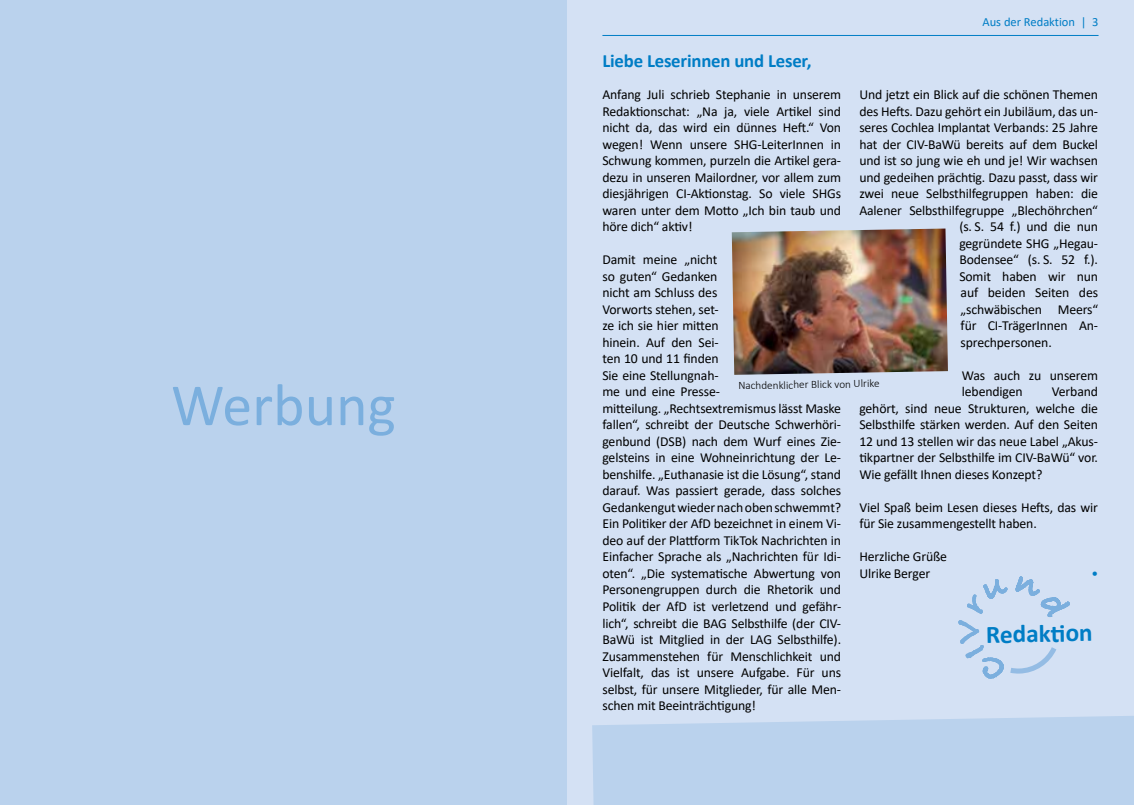
<style>
.page{position:relative;width:1134px;height:805px;background:#fff}
.page>*{position:absolute;margin:0;border:0;box-sizing:border-box;transform-origin:0 0}
.t1{font:60px "Calibri";color:#7bafde}
.t2{font:700 25.25px "Calibri";color:#007dc5}
.t3{font:700 18.75px "Calibri";letter-spacing:-.01em;color:#007dc5}
.t4{font:13.75px/16.5px "Calibri";letter-spacing:-.01em;color:#000}
.t5{font:13.75px "Calibri";color:#007dc5}
.t6{font:12.5px "Calibri";color:#007dc5}
.t7{font:300 11.25px "Calibri";color:#000}
</style>
<div class="page">
<div style="left:567px;top:0;width:567px;height:804px;background:#d4e1f4"></div>
<hr style="left:602px;top:35px;width:496px;height:1px;background:#007dc5">
<svg style="left:958px;top:576px;width:112px;height:102px"></svg>
<div style="left:592px;top:716px;width:542px;height:88px;background:#bad2ed"></div>
<img style="left:732px;top:228px;width:216px;height:147px">
<div style="left:0;top:0;width:567px;height:804px;background:#bad2ed"></div>
<h1 class="t1" style="left:171px;top:363px;width:226px">Werbung</h1>
<h3 class="t3" style="left:602px;top:48px;width:211px">Liebe Leserinnen und Leser,</h3>
<p class="t6" style="left:982px;top:13px;width:118px">Aus der Redaktion | 3</p>
<p class="t4" style="left:859px;top:86px;width:240px">Und jetzt ein Blick auf die schönen Themen</p>
<p class="t4" style="left:859px;top:102px;width:240px">des Hefts. Dazu gehört ein Jubiläum, das un-</p>
<p class="t4" style="left:859px;top:119px;width:240px">seres Cochlea Implantat Verbands: 25 Jahre</p>
<p class="t4" style="left:859px;top:135px;width:240px">hat der CIV-BaWü bereits auf dem Buckel</p>
<p class="t4" style="left:859px;top:152px;width:240px">und ist so jung wie eh und je! Wir wachsen</p>
<p class="t4" style="left:859px;top:168px;width:240px">und gedeihen prächtig. Dazu passt, dass wir</p>
<p class="t4" style="left:859px;top:185px;width:240px">zwei neue Selbsthilfegruppen haben: die</p>
<p class="t4" style="left:859px;top:201px;width:240px">Aalener Selbsthilfegruppe „Blechöhrchen“</p>
<p class="t4" style="left:959px;top:218px;width:140px">(s. S. 54 f.) und die nun</p>
<p class="t4" style="left:959px;top:234px;width:140px">gegründete SHG „Hegau-</p>
<p class="t4" style="left:959px;top:251px;width:140px">Bodensee“ (s. S. 52 f.).</p>
<p class="t4" style="left:959px;top:267px;width:140px">Somit haben wir nun</p>
<p class="t4" style="left:961px;top:284px;width:139px">auf beiden Seiten des</p>
<p class="t4" style="left:961px;top:300px;width:139px">„schwäbischen Meers“</p>
<p class="t4" style="left:961px;top:317px;width:139px">für CI-TrägerInnen An-</p>
<p class="t4" style="left:961px;top:333px;width:93px">sprechpersonen.</p>
<p class="t4" style="left:962px;top:366px;width:138px">Was auch zu unserem lebendigen</p>
<p class="t4" style="left:602px;top:86px;width:240px;text-align:justify">Anfang Juli schrieb Stephanie in unserem Redaktionschat: „Na ja, viele Artikel sind nicht da, das wird ein dünnes Heft.“ Von wegen! Wenn unsere SHG-LeiterInnen in Schwung kommen, purzeln die Artikel gera&shy;dezu in unseren Mailordner, vor allem zum diesjährigen CI-Aktionstag. So viele SHGs waren unter dem Motto „Ich bin taub und höre dich“ aktiv!</p>
<p class="t4" style="left:602px;top:251px;width:240px">Damit meine „nicht<br>so guten“ Gedanken<br>nicht am Schluss des<br>Vorworts stehen, set-<br>ze ich sie hier mitten<br>hinein. Auf den Sei-<br>ten 10 und 11 finden<br>Sie eine Stellungnah-<br>me und eine Presse-<br>mitteilung. „Rechtsextremismus lässt Maske fallen“, schreibt der Deutsche Schwerhöri&shy;genbund (DSB) nach dem Wurf eines Zie&shy;gelsteins in eine Wohneinrichtung der Le&shy;benshilfe. „Euthanasie ist die Lösung“, stand darauf. Was passiert gerade, dass solches Gedankengut wieder nach oben schwemmt?<br>Ein Politiker der AfD bezeichnet in einem Vi&shy;deo auf der Plattform TikTok Nachrichten in Einfacher Sprache als „Nachrichten für Idi&shy;oten“. „Die systematische Abwertung von Personengruppen durch die Rhetorik und Politik der AfD ist verletzend und gefähr&shy;lich“, schreibt die BAG Selbsthilfe (der CIV-BaWü ist Mitglied in der LAG Selbsthilfe).<br>Zusammenstehen für Menschlichkeit und Vielfalt, das ist unsere Aufgabe. Für uns selbst, für unsere Mitglieder, für alle Men&shy;schen mit Beeinträchtigung!</p>
<p class="t7" style="left:738px;top:378px;width:143px;rotate:-1deg">Nachdenklicher Blick von Ulrike</p>
<p class="t4" style="left:859px;top:383px;width:240px;text-align:justify;text-indent:193px">Verband gehört, sind neue Strukturen, welche die Selbsthilfe stärken werden. Auf den Seiten 12 und 13 stellen wir das neue Label „Akus&shy;tikpartner der Selbsthilfe im CIV-BaWü“ vor.<br>Wie gefällt Ihnen dieses Konzept?</p>
<p class="t4" style="left:859px;top:498px;width:240px">Viel Spaß beim Lesen dieses Hefts, das wir für Sie zusammengestellt haben.</p>
<p class="t4" style="left:859px;top:548px;width:89px">Herzliche Grüße<br>Ulrike Berger</p>
<p class="t5" style="left:1091px;top:563px;width:8px">•</p>
<h2 class="t2" style="left:986px;top:618px;width:108px;rotate:-1deg">Redaktion</h2>
</div>
